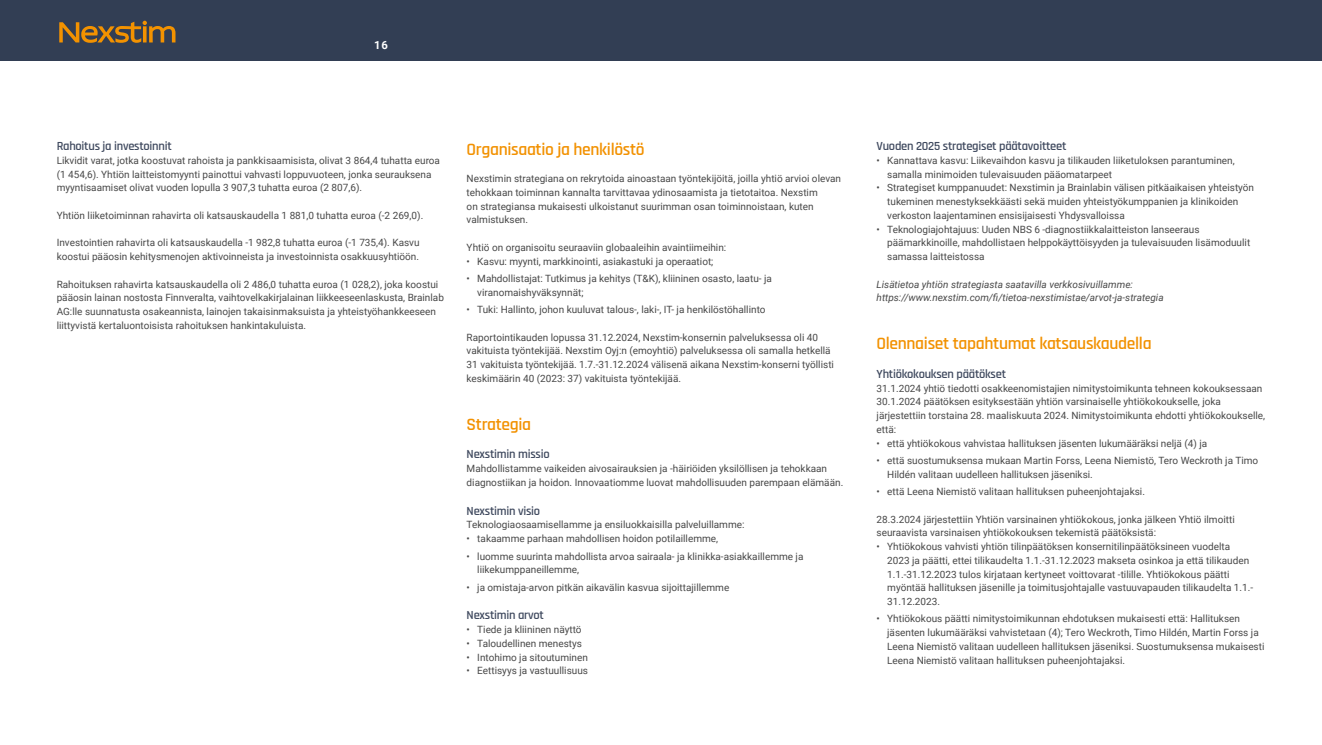
<style>
.page{position:relative;width:1322px;height:745px;background:#fff}
.page>*{position:absolute;margin:0;border:0;box-sizing:border-box;transform-origin:0 0}
.t1{font:600 17.5px "Rajdhani";letter-spacing:-.02em;color:#f29100}
.t2{font:600 12.5px "Rajdhani";letter-spacing:-.02em;color:#404a5f}
.t3{font:700 11.25px "Roboto";color:#fff}
.t4{font:10px/13.8px "Roboto";color:#484848}
.t5{font:italic 10px/13.8px "Roboto";color:#484848}
</style>
<div class="page">
<div style="left:0;top:0;width:1322px;height:60px;background:#323e54"></div>
<svg style="left:59px;top:21px;width:116px;height:22px"></svg>
<p class="t3" style="left:374px;top:37px;width:15px">16</p>
<p class="t2" style="left:57px;top:138px;width:117px">Rahoitus ja investoinnit</p>
<p class="t4" style="left:57px;top:153px;width:385px">Likvidit varat, jotka koostuvat rahoista ja pankkisaamisista, olivat 3 864,4 tuhatta euroa (1 454,6). Yhtiön laitteistomyynti painottui vahvasti loppuvuoteen, jonka seurauksena myyntisaamiset olivat vuoden lopulla 3 907,3 tuhatta euroa (2 807,6).</p>
<p class="t4" style="left:57px;top:208px;width:368px">Yhtiön liiketoiminnan rahavirta oli katsauskaudella 1 881,0 tuhatta euroa (-2 269,0).</p>
<p class="t4" style="left:57px;top:235px;width:364px">Investointien rahavirta oli katsauskaudella -1 982,8 tuhatta euroa (-1 735,4). Kasvu koostui pääosin kehitysmenojen aktivoinneista ja investoinnista osakkuusyhtiöön.</p>
<p class="t4" style="left:57px;top:277px;width:389px">Rahoituksen rahavirta katsauskaudella oli 2 486,0 tuhatta euroa (1 028,2), joka koostui pääosin lainan nostosta Finnveralta, vaihtovelkakirjalainan liikkeeseenlaskusta, Brainlab AG:lle suunnatusta osakeannista, lainojen takaisinmaksuista ja yhteistyöhankkeeseen liittyvistä kertaluontoisista rahoituksen hankintakuluista.</p>
<h1 class="t1" style="left:467px;top:138px;width:180px">Organisaatio ja henkilöstö</h1>
<p class="t4" style="left:467px;top:171px;width:376px">Nexstimin strategiana on rekrytoida ainoastaan työntekijöitä, joilla yhtiö arvioi olevan tehokkaan toiminnan kannalta tarvittavaa ydinosaamista ja tietotaitoa. Nexstim<br>on strategiansa mukaisesti ulkoistanut suurimman osan toiminnoistaan, kuten valmistuksen.</p>
<p class="t4" style="left:467px;top:240px;width:261px">Yhtiö on organisoitu seuraaviin globaaleihin avaintiimeihin:</p>
<p class="t4" style="left:467px;top:254px;width:248px">• Kasvu: myynti, markkinointi, asiakastuki ja operaatiot;</p>
<p class="t4" style="left:477px;top:271px;width:296px;text-indent:-11px">• Mahdollistajat: Tutkimus ja kehitys (T&amp;K), kliininen osasto, laatu- ja viranomaishyväksynnät;</p>
<p class="t4" style="left:467px;top:302px;width:300px">• Tuki: Hallinto, johon kuuluvat talous-, laki-, IT- ja henkilöstöhallinto</p>
<p class="t4" style="left:467px;top:329px;width:369px">Raportointikauden lopussa 31.12.2024, Nexstim-konsernin palveluksessa oli 40 vakituista työntekijää. Nexstim Oyj:n (emoyhtiö) palveluksessa oli samalla hetkellä 31 vakituista työntekijää. 1.7.-31.12.2024 välisenä aikana Nexstim-konserni työllisti keskimäärin 40 (2023: 37) vakituista työntekijää.</p>
<h1 class="t1" style="left:467px;top:413px;width:66px">Strategia</h1>
<p class="t2" style="left:467px;top:446px;width:84px">Nexstimin missio</p>
<p class="t4" style="left:467px;top:461px;width:378px">Mahdollistamme vaikeiden aivosairauksien ja -häiriöiden yksilöllisen ja tehokkaan diagnostiikan ja hoidon. Innovaatiomme luovat mahdollisuuden parempaan elämään.</p>
<p class="t2" style="left:467px;top:503px;width:75px">Nexstimin visio</p>
<p class="t4" style="left:467px;top:517px;width:279px">Teknologiaosaamisellamme ja ensiluokkaisilla palveluillamme:</p>
<p class="t4" style="left:467px;top:531px;width:253px">• takaamme parhaan mahdollisen hoidon potilaillemme,</p>
<p class="t4" style="left:477px;top:548px;width:328px;text-indent:-11px">• luomme suurinta mahdollista arvoa sairaala- ja klinikka-asiakkaillemme ja liikekumppaneillemme,</p>
<p class="t4" style="left:467px;top:579px;width:264px">• ja omistaja-arvon pitkän aikavälin kasvua sijoittajillemme</p>
<p class="t2" style="left:467px;top:607px;width:79px">Nexstimin arvot</p>
<p class="t4" style="left:467px;top:622px;width:116px">• Tiede ja kliininen näyttö</p>
<p class="t4" style="left:467px;top:635px;width:117px">• Taloudellinen menestys</p>
<p class="t4" style="left:467px;top:649px;width:123px">• Intohimo ja sitoutuminen</p>
<p class="t4" style="left:467px;top:663px;width:123px">• Eettisyys ja vastuullisuus</p>
<p class="t2" style="left:876px;top:138px;width:191px">Vuoden 2025 strategiset päätavoitteet</p>
<p class="t4" style="left:887px;top:153px;width:349px;text-indent:-11px">• Kannattava kasvu: Liikevaihdon kasvu ja tilikauden liiketuloksen parantuminen, samalla minimoiden tulevaisuuden pääomatarpeet</p>
<p class="t4" style="left:887px;top:180px;width:368px;text-indent:-11px">• Strategiset kumppanuudet: Nexstimin ja Brainlabin välisen pitkäaikaisen yhteistyön tukeminen menestyksekkäästi sekä muiden yhteistyökumppanien ja klinikoiden verkoston laajentaminen ensisijaisesti Yhdysvalloissa</p>
<p class="t4" style="left:887px;top:222px;width:364px;text-indent:-11px">• Teknologiajohtajuus: Uuden NBS 6 -diagnostiikkalaitteiston lanseeraus päämarkkinoille, mahdollistaen helppokäyttöisyyden ja tulevaisuuden lisämoduulit samassa laitteistossa</p>
<p class="t5" style="left:876px;top:277px;width:288px">Lisätietoa yhtiön strategiasta saatavilla verkkosivuillamme: https://www.nexstim.com/fi/tietoa-nexstimistae/arvot-ja-strategia</p>
<h1 class="t1" style="left:876px;top:333px;width:276px">Olennaiset tapahtumat katsauskaudella</h1>
<p class="t2" style="left:876px;top:366px;width:131px">Yhtiökokouksen päätökset</p>
<p class="t4" style="left:876px;top:380px;width:390px">31.1.2024 yhtiö tiedotti osakkeenomistajien nimitystoimikunta tehneen kokouksessaan 30.1.2024 päätöksen esityksestään yhtiön varsinaiselle yhtiökokoukselle, joka järjestettiin torstaina 28. maaliskuuta 2024. Nimitystoimikunta ehdotti yhtiökokoukselle, että:</p>
<p class="t4" style="left:876px;top:435px;width:332px">• että yhtiökokous vahvistaa hallituksen jäsenten lukumääräksi neljä (4) ja</p>
<p class="t4" style="left:887px;top:453px;width:372px;text-indent:-11px">• että suostumuksensa mukaan Martin Forss, Leena Niemistö, Tero Weckroth ja Timo<br>Hildén valitaan uudelleen hallituksen jäseniksi.</p>
<p class="t4" style="left:876px;top:484px;width:270px">• että Leena Niemistö valitaan hallituksen puheenjohtajaksi.</p>
<p class="t4" style="left:876px;top:511px;width:360px">28.3.2024 järjestettiin Yhtiön varsinainen yhtiökokous, jonka jälkeen Yhtiö ilmoitti seuraavista varsinaisen yhtiökokouksen tekemistä päätöksistä:</p>
<p class="t4" style="left:887px;top:539px;width:367px;text-indent:-11px">• Yhtiökokous vahvisti yhtiön tilinpäätöksen konsernitilinpäätöksineen vuodelta 2023 ja päätti, ettei tilikaudelta 1.1.-31.12.2023 makseta osinkoa ja että tilikauden 1.1.-31.12.2023 tulos kirjataan kertyneet voittovarat -tilille. Yhtiökokous päätti myöntää hallituksen jäsenille ja toimitusjohtajalle vastuuvapauden tilikaudelta 1.1.- 31.12.2023.</p>
<p class="t4" style="left:887px;top:611px;width:379px;text-indent:-11px">• Yhtiökokous päätti nimitystoimikunnan ehdotuksen mukaisesti että: Hallituksen jäsenten lukumääräksi vahvistetaan (4); Tero Weckroth, Timo Hildén, Martin Forss ja Leena Niemistö valitaan uudelleen hallituksen jäseniksi. Suostumuksensa mukaisesti Leena Niemistö valitaan hallituksen puheenjohtajaksi.</p>
</div>
